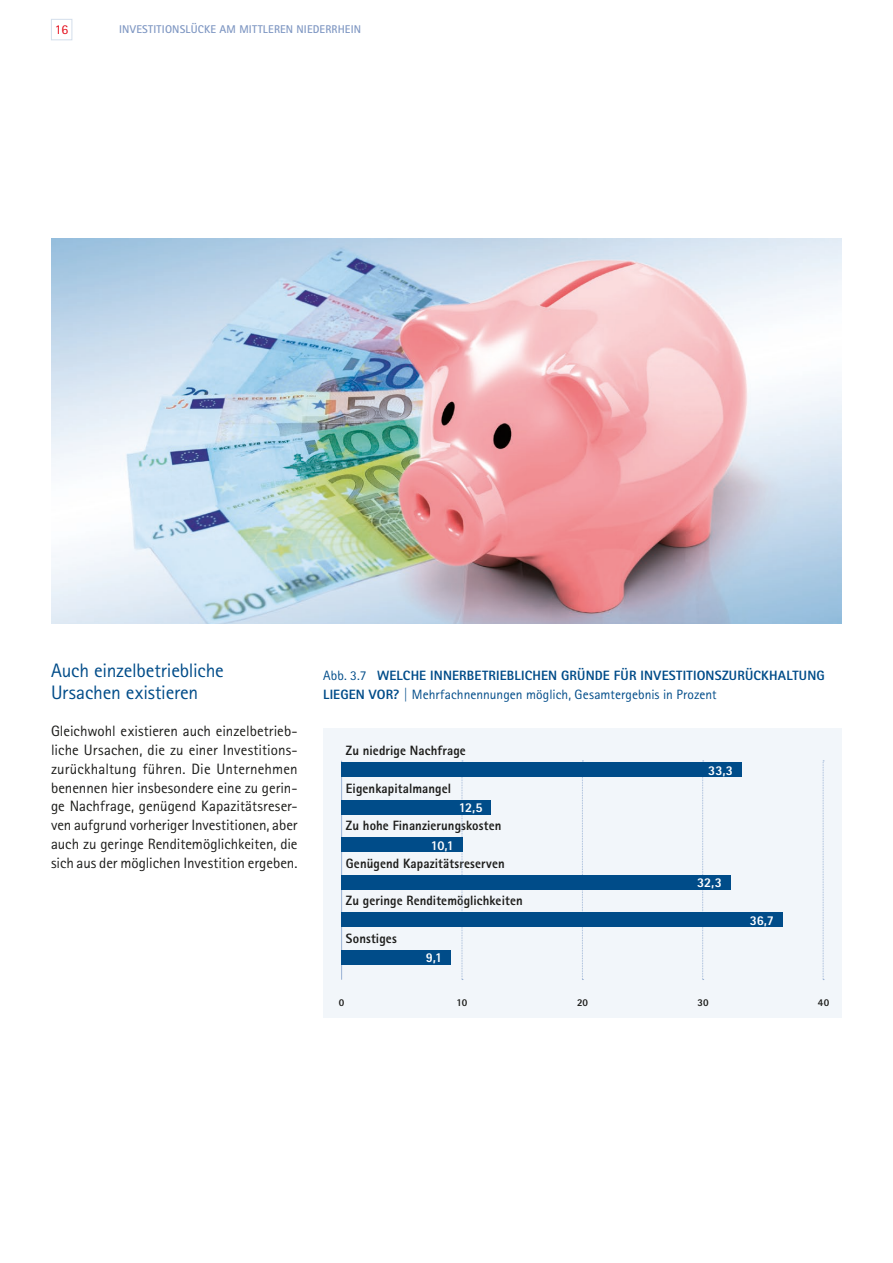
<style>
.page{position:relative;width:893px;height:1263px;background:#fff}
.page>*{position:absolute;margin:0;border:0;box-sizing:border-box;transform-origin:0 0}
.t1{font:19.5px/22.5px "Rotis Sans Serif Pro";letter-spacing:-.01em;color:#004c89}
.t2{font:15px/18.8px "Rotis Sans Serif Pro";letter-spacing:-.005em;color:#1d1d1b;text-align:justify}
.t3{font:800 13.5px "Rotis Sans Serif Pro";letter-spacing:.01em;color:#1d1d1b;scale:.95 1}
.t4{font:800 13.5px/18.8px "Rotis Sans Serif Pro";letter-spacing:.01em;color:#004c89}
.t5{font:800 13.5px "Rotis Sans Serif Pro";letter-spacing:-.015em;color:#fff;scale:.95 1}
.t6{font:13.5px "Rotis Sans Serif Pro";color:#e30614}
.t7{font:700 11.25px "Rotis Sans Serif Pro";letter-spacing:.015em;color:#8098c3}
.t8{font:800 10.5px "Rotis Sans Serif Pro";letter-spacing:.005em;color:#1d1d1b;scale:.95 1}
.s1{font-weight:400}
</style>
<div class="page">
<div style="left:323px;top:728px;width:519px;height:290px;background:#f2f6fa"></div>
<svg style="left:823px;top:760px;width:1px;height:220px"></svg>
<hr style="left:341px;top:761px;width:1px;height:219px;background:#99b1d4">
<svg style="left:462px;top:760px;width:1px;height:220px"></svg>
<svg style="left:582px;top:760px;width:1px;height:220px"></svg>
<svg style="left:702px;top:760px;width:2px;height:220px"></svg>
<div style="left:341px;top:762px;width:400px;height:15px;background:#004c89"></div>
<div style="left:341px;top:800px;width:150px;height:15px;background:#004c89"></div>
<div style="left:341px;top:837px;width:121px;height:15px;background:#004c89"></div>
<div style="left:341px;top:875px;width:389px;height:15px;background:#004c89"></div>
<div style="left:341px;top:912px;width:441px;height:15px;background:#004c89"></div>
<div style="left:341px;top:950px;width:110px;height:15px;background:#004c89"></div>
<img style="left:51px;top:239px;width:791px;height:385px">
<div style="left:51px;top:19px;width:21px;height:21px;border:1px solid #d3deeb"></div>
<p class="t6" style="left:55px;top:22px;width:15px">16</p>
<p class="t7" style="left:119px;top:23px;width:243px">INVESTITIONSLÜCKE AM MITTLEREN NIEDERRHEIN</p>
<h1 class="t1" style="left:51px;top:659px;width:174px">Auch einzelbetriebliche<br>Ursachen existieren</h1>
<p class="t2" style="left:51px;top:722px;width:248px">Gleichwohl existieren auch einzelbetrieb&shy;liche Ursachen, die zu einer Investitions&shy;zurückhaltung führen. Die Unternehmen benennen hier insbesondere eine zu gerin&shy;ge Nachfrage, genügend Kapazitätsreser&shy;ven aufgrund vorheriger Investitionen, aber auch zu geringe Renditemöglichkeiten, die sich aus der möglichen Investition ergeben.</p>
<p class="t4" style="left:323px;top:666px;width:503px"><span class="s1">Abb. 3.7</span> WELCHE INNERBETRIEBLICHEN GRÜNDE FÜR INVESTITIONSZURÜCKHALTUNG<br>LIEGEN VOR? | <span class="s1">Mehrfachnennungen möglich, Gesamtergebnis in Prozent</span></p>
<p class="t3" style="left:346px;top:742px;width:128px">Zu niedrige Nachfrage</p>
<p class="t3" style="left:346px;top:779px;width:112px">Eigenkapitalmangel</p>
<p class="t3" style="left:346px;top:817px;width:165px">Zu hohe Finanzierungskosten</p>
<p class="t3" style="left:346px;top:854px;width:169px">Genügend Kapazitätsreserven</p>
<p class="t3" style="left:346px;top:892px;width:188px">Zu geringe Renditemöglichkeiten</p>
<p class="t3" style="left:346px;top:929px;width:55px">Sonstiges</p>
<p class="t5" style="left:459px;top:799px;width:27px">12,5</p>
<p class="t5" style="left:431px;top:836px;width:26px">10,1</p>
<p class="t5" style="left:426px;top:949px;width:19px">9,1</p>
<p class="t5" style="left:708px;top:761px;width:28px">33,3</p>
<p class="t5" style="left:697px;top:874px;width:27px">32,3</p>
<p class="t5" style="left:750px;top:911px;width:27px">36,7</p>
<p class="t8" style="left:339px;top:996px;width:7px">0</p>
<p class="t8" style="left:457px;top:996px;width:13px">10</p>
<p class="t8" style="left:577px;top:996px;width:13px">20</p>
<p class="t8" style="left:697px;top:996px;width:13px">30</p>
<p class="t8" style="left:818px;top:996px;width:14px">40</p>
</div>
